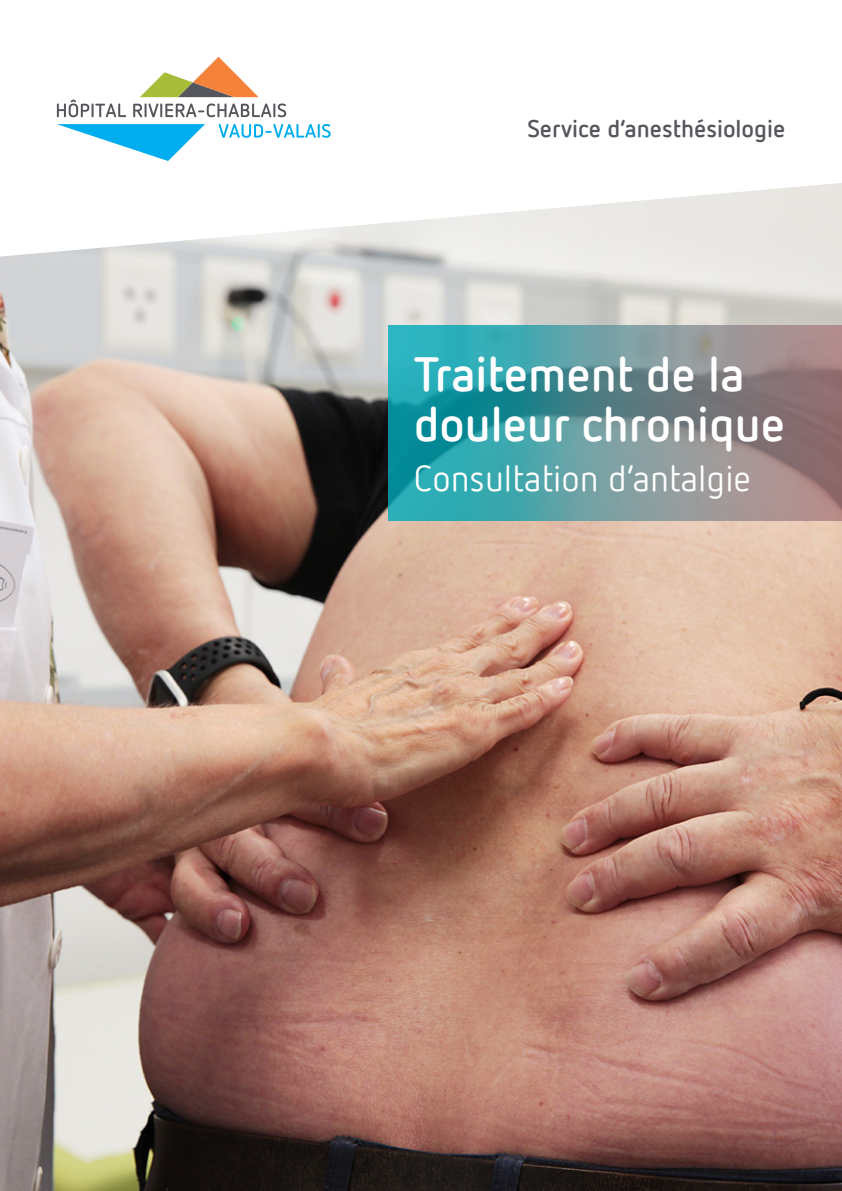
<style>
.page{position:relative;width:842px;height:1191px;background:#fff}
.page>*{position:absolute;margin:0;border:0;box-sizing:border-box;transform-origin:0 0}
.t1{font:700 48px/50px "Netto Offc";color:#fff}
.t2{font:36px "Netto Offc";color:#fff}
.t3{font:700 24px "Netto Offc";color:#55555c}
</style>
<div class="page">
<img style="left:0;top:257px;width:842px;height:934px">
<svg style="left:0;top:56px;width:842px;height:201px"></svg>
<svg style="left:57px;top:124px;width:148px;height:37px"></svg>
<svg style="left:140px;top:57px;width:119px;height:40px"></svg>
<svg style="left:57px;top:99px;width:69px;height:18px"></svg>
<svg style="left:133px;top:103px;width:153px;height:14px"></svg>
<svg style="left:219px;top:124px;width:112px;height:14px"></svg>
<svg style="left:388px;top:326px;width:454px;height:194px;background:#639398"></svg>
<p class="t3" style="left:527px;top:113px;width:259px">Service d’anesthésiologie</p>
<p class="t1" style="left:414px;top:348px;width:373px">Traitement de la douleur chronique</p>
<p class="t2" style="left:414px;top:456px;width:339px">Consultation d’antalgie</p>
</div>
